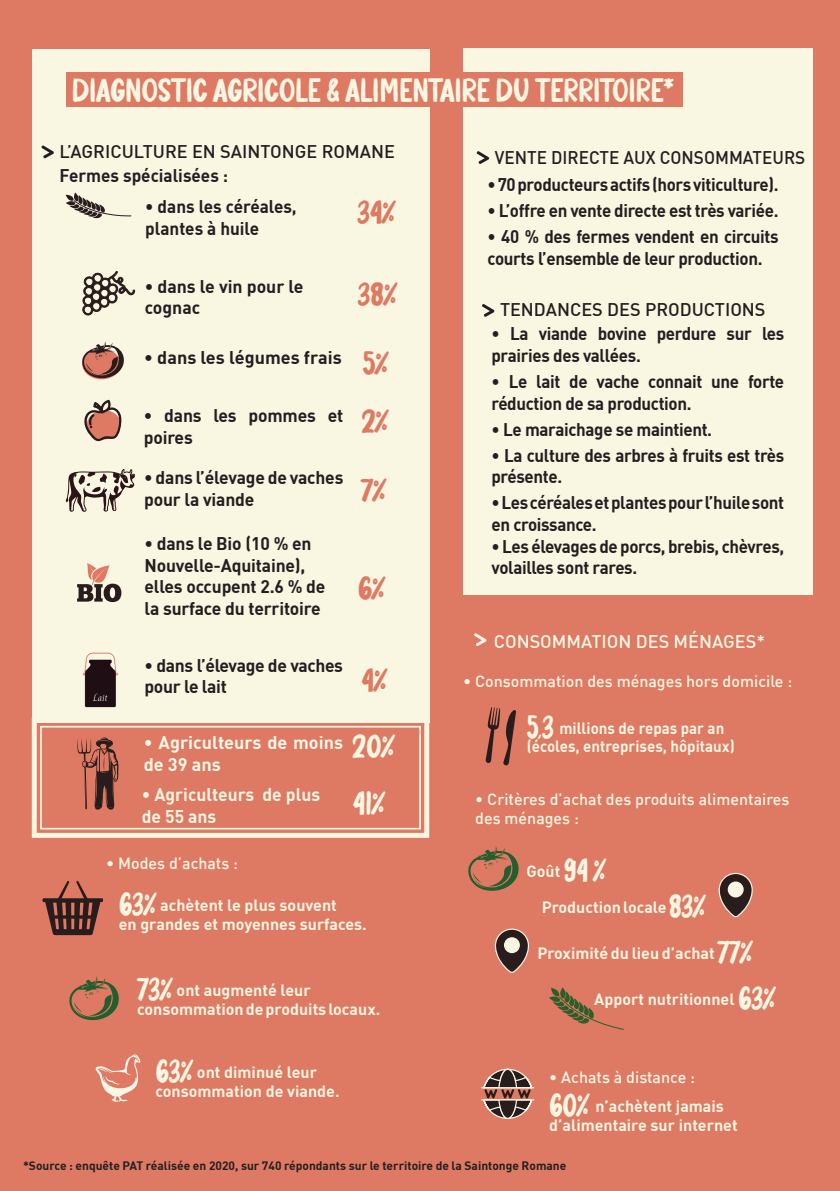
<style>
.page{position:relative;width:840px;height:1191px;background:#fff}
.page>*{position:absolute;margin:0;border:0;box-sizing:border-box;transform-origin:0 0}
.t1{font:24px "Banana Pastry";color:#f9f6e2}
.t2{font:24px "Banana Pastry";color:#de7963}
.t3{font:700 18px/21.6px "DIN";letter-spacing:-.02em;color:#231f20;scale:.94 1}
.t4{font:700 18px/21.6px "DIN";letter-spacing:-.02em;color:#231f20}
.t5{font:500 18px "DIN";color:#231f20}
.t6{font:700 18px/21.6px "DIN";color:#231f20;scale:.95 1}
.t7{font:700 18px/21.6px "DIN";color:#231f20}
.t8{font:500 18px "DIN";color:#231f20;scale:.95 1}
.t9{font:700 18px "DIN";color:#fcf8e8}
.t10{font:700 18px "DIN";color:#f9f6e2}
.t11{font:500 18px "DIN";color:#f9f6e2}
.t12{font:700 16px/19.2px "DIN";color:#f9f6e2}
.t13{font:500 16px "DIN";color:#f9f6e2}
.t14{font:700 16px "DIN";color:#f9f6e2;scale:.94 1}
.t15{font:700 12px "DIN";color:#231f20}
.s1{font-family:"Banana Pastry";font-weight:400;font-size:24px}
</style>
<div class="page">
<div style="left:0;top:0;width:839px;height:1191px;background:#de7963"></div>
<div style="left:32px;top:49px;width:397px;height:673px;background:#f9f6e2"></div>
<svg style="left:41px;top:145px;width:13px;height:14px"></svg>
<svg style="left:474px;top:633px;width:12px;height:13px"></svg>
<svg style="left:549px;top:987px;width:74px;height:42px"></svg>
<svg style="left:95px;top:1054px;width:45px;height:47px"></svg>
<hr style="left:481px;top:1087px;width:53px;height:1px;background:#f7f5e8">
<svg style="left:482px;top:1068px;width:50px;height:51px"></svg>
<hr style="left:481px;top:1099px;width:53px;height:1px;background:#f7f5e8">
<svg style="left:494px;top:928px;width:35px;height:45px"></svg>
<div style="left:503px;top:937px;width:16px;height:16px;background:#f9f6e2;border-radius:50%"></div>
<svg style="left:69px;top:976px;width:50px;height:45px"></svg>
<svg style="left:468px;top:846px;width:51px;height:45px"></svg>
<svg style="left:42px;top:881px;width:61px;height:54px"></svg>
<svg style="left:66px;top:192px;width:66px;height:27px"></svg>
<svg style="left:82px;top:341px;width:42px;height:38px"></svg>
<svg style="left:77px;top:563px;width:44px;height:39px"></svg>
<svg style="left:65px;top:469px;width:70px;height:43px"></svg>
<svg style="left:84px;top:399px;width:38px;height:43px"></svg>
<svg style="left:82px;top:271px;width:54px;height:45px"></svg>
<div style="left:463px;top:49px;width:349px;height:546px;background:#f9f6e2"></div>
<svg style="left:482px;top:304px;width:12px;height:13px"></svg>
<svg style="left:476px;top:151px;width:13px;height:13px"></svg>
<div style="left:66px;top:72px;width:616px;height:35px;background:#de7963"></div>
<svg style="left:485px;top:707px;width:31px;height:58px"></svg>
<svg style="left:718px;top:872px;width:35px;height:46px"></svg>
<div style="left:727px;top:881px;width:16px;height:16px;background:#f9f6e2;border-radius:50%"></div>
<img style="left:82px;top:652px;width:36px;height:55px">
<svg style="left:31px;top:715px;width:399px;height:123px"></svg>
<div style="left:40px;top:726px;width:380px;height:103px;border:2px solid #f9f6e2"></div>
<p class="t1" style="left:72px;top:72px;width:602px">DIAGNOSTIC AGRICOLE &amp; ALIMENTAIRE DU TERRITOIRE*</p>
<p class="t5" style="left:59px;top:140px;width:337px">L’AGRICULTURE EN SAINTONGE ROMANE</p>
<p class="t6" style="left:59px;top:164px;width:179px">Fermes spécialisées :</p>
<p class="t6" style="left:145px;top:195px;width:161px">• dans les céréales, plantes à huile</p>
<p class="t2" style="left:357px;top:194px;width:40px">34%</p>
<p class="t7" style="left:145px;top:274px;width:160px">• dans le vin pour le cognac</p>
<p class="t7" style="left:144px;top:346px;width:199px">• dans les légumes frais</p>
<p class="t4" style="left:144px;top:404px;width:201px">• dans les pommes et poires</p>
<p class="t4" style="left:144px;top:466px;width:201px">• dans l’élevage de vaches pour la viande</p>
<p class="t4" style="left:144px;top:532px;width:182px">• dans le Bio (10 % en<br>Nouvelle-Aquitaine), elles occupent 2.6 % de la surface du territoire</p>
<p class="t2" style="left:357px;top:276px;width:41px">38%</p>
<p class="t2" style="left:362px;top:345px;width:28px">5%</p>
<p class="t2" style="left:361px;top:403px;width:29px">2%</p>
<p class="t2" style="left:361px;top:472px;width:27px">7%</p>
<p class="t2" style="left:357px;top:570px;width:29px">6%</p>
<p class="t4" style="left:144px;top:653px;width:200px">• dans l’élevage de vaches pour le lait</p>
<p class="t2" style="left:361px;top:662px;width:27px">4%</p>
<p class="t9" style="left:144px;top:731px;width:201px">• Agriculteurs de moins</p>
<p class="t1" style="left:352px;top:728px;width:44px">20%</p>
<p class="t9" style="left:144px;top:752px;width:78px">de 39 ans</p>
<p class="t10" style="left:142px;top:782px;width:180px">• Agriculteurs de plus</p>
<p class="t10" style="left:142px;top:804px;width:76px">de 55 ans</p>
<p class="t1" style="left:353px;top:785px;width:34px">41%</p>
<p class="t8" style="left:494px;top:145px;width:328px">VENTE DIRECTE AUX CONSOMMATEURS</p>
<p class="t3" style="left:487px;top:173px;width:311px">• 70 producteurs actifs (hors viticulture).</p>
<p class="t3" style="left:487px;top:199px;width:311px">• L’offre en vente directe est très variée.</p>
<p class="t3" style="left:487px;top:225px;width:311px">• 40 % des fermes vendent en circuits courts l’ensemble de leur production.</p>
<p class="t5" style="left:499px;top:298px;width:267px">TENDANCES DES PRODUCTIONS</p>
<p class="t3" style="left:491px;top:322px;width:313px">• La viande bovine perdure sur les prairies des vallées.</p>
<p class="t3" style="left:491px;top:370px;width:313px">• Le lait de vache connait une forte réduction de sa production.</p>
<p class="t3" style="left:491px;top:417px;width:236px">• Le maraichage se maintient.</p>
<p class="t3" style="left:491px;top:443px;width:313px">• La culture des arbres à fruits est très présente.</p>
<p class="t3" style="left:491px;top:491px;width:313px">• Les céréales et plantes pour l’huile sont en croissance.</p>
<p class="t3" style="left:491px;top:534px;width:313px">• Les élevages de porcs, brebis, chèvres, volailles sont rares.</p>
<p class="t11" style="left:493px;top:629px;width:273px">CONSOMMATION DES MÉNAGES*</p>
<p class="t13" style="left:463px;top:670px;width:330px">• Consommation des ménages hors domicile :</p>
<p class="t14" style="left:526px;top:717px;width:211px"><span class="s1">5,3</span> millions de repas par an</p>
<p class="t14" style="left:526px;top:735px;width:222px">(écoles, entreprises, hôpitaux)</p>
<p class="t13" style="left:475px;top:789px;width:315px">• Critères d’achat des produits alimentaires</p>
<p class="t13" style="left:475px;top:808px;width:105px">des ménages :</p>
<p class="t13" style="left:106px;top:853px;width:133px">• Modes d’achats :</p>
<p class="t12" style="left:526px;top:861px;width:81px">Goût <span class="s1">94 %</span></p>
<p class="t12" style="left:541px;top:896px;width:166px">Production locale <span class="s1">83%</span></p>
<p class="t12" style="left:537px;top:942px;width:217px">Proximité du lieu d’achat <span class="s1">77%</span></p>
<p class="t12" style="left:594px;top:988px;width:183px">Apport nutritionnel <span class="s1">63%</span></p>
<p class="t12" style="left:119px;top:895px;width:219px"><span class="s1">63%</span> achètent le plus souvent</p>
<p class="t12" style="left:119px;top:914px;width:249px">en grandes et moyennes surfaces.</p>
<p class="t12" style="left:137px;top:979px;width:175px"><span class="s1">73%</span> ont augmenté leur</p>
<p class="t12" style="left:137px;top:998px;width:244px">consommation de produits locaux.</p>
<p class="t12" style="left:155px;top:1061px;width:185px"><span class="s1">63%</span> ont diminué leur consommation de viande.</p>
<p class="t13" style="left:549px;top:1066px;width:147px">• Achats à distance :</p>
<p class="t12" style="left:549px;top:1095px;width:176px"><span class="s1">60%</span> n’achètent jamais</p>
<p class="t12" style="left:549px;top:1114px;width:190px">d’alimentaire sur internet</p>
<p class="t15" style="left:23px;top:1157px;width:544px">*Source : enquête PAT réalisée en 2020, sur 740 répondants sur le territoire de la Saintonge Romane</p>
</div>
